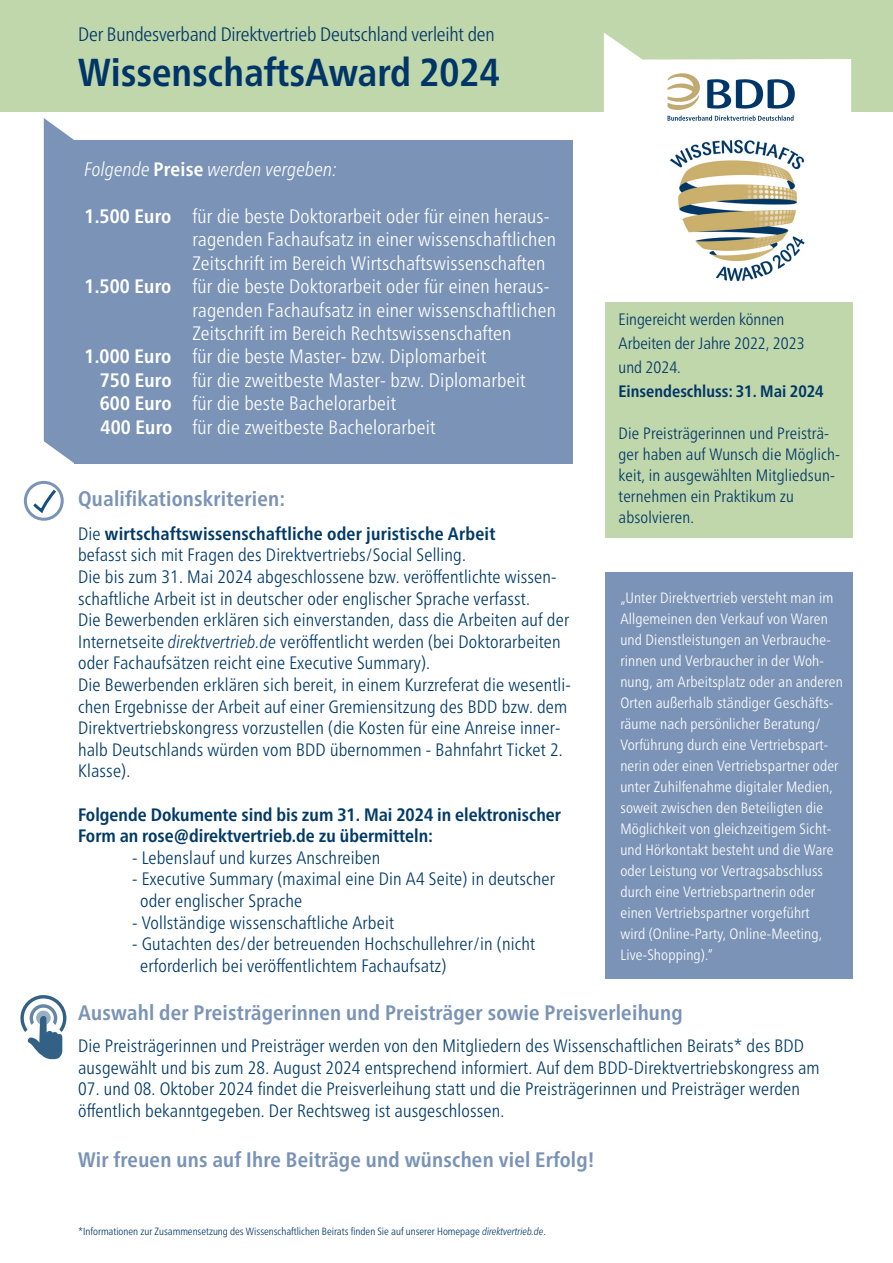
<style>
.page{position:relative;width:893px;height:1263px;background:#fff}
.page>*{position:absolute;margin:0;border:0;box-sizing:border-box;transform-origin:0 0}
.t1{font:700 condensed 39px "Frutiger Neue LT Pro";color:#003667}
.t2{font:700 condensed 21px "Frutiger Neue LT Pro";letter-spacing:.01em;color:#7a93b6}
.t3{font:300 condensed 19.5px/23.4px "Frutiger Neue LT Pro";letter-spacing:.01em;color:#fff}
.t4{font:300 condensed 19.5px "Frutiger Neue LT Pro";letter-spacing:-.01em;color:#003667}
.t5{font:italic 300 condensed 19.5px "Frutiger Neue LT Pro";letter-spacing:.01em;color:#fff}
.t6{font:300 condensed 18px/21.6px "Frutiger Neue LT Pro";letter-spacing:.01em;color:#003a68}
.t7{font:700 condensed 18px/21.6px "Frutiger Neue LT Pro";color:#003a68}
.t8{font:300 condensed 16.5px/21px "Frutiger Neue LT Pro";letter-spacing:.01em;color:#003667}
.t9{font:700 condensed 16.5px "Frutiger Neue LT Pro";color:#003667}
.t10{font:300 condensed 15px/21px "Frutiger Neue LT Pro";letter-spacing:.01em;color:#fff}
.t11{font:300 condensed 10.5px "Frutiger Neue LT Pro";color:#003667}
.s1{font-weight:700;font-style:normal}
.s2{font-weight:700}
.s3{font-weight:300}
.s4{font-style:italic}
</style>
<div class="page">
<div style="left:605px;top:302px;width:247px;height:235px;background:#c0d7ab"></div>
<div style="left:74px;top:140px;width:499px;height:323px;background:#7a93b6"></div>
<div style="left:0;top:0;width:893px;height:112px;background:#c0d7ab"></div>
<div style="left:44px;top:118px;width:30px;height:345px;background:#7a93b6"></div>
<svg style="left:20px;top:995px;width:46px;height:64px"></svg>
<svg style="left:25px;top:482px;width:37px;height:37px"></svg>
<div style="left:24px;top:481px;width:40px;height:40px;border:3px solid #7a93b6;border-radius:50%"></div>
<svg style="left:31px;top:486px;width:28px;height:31px"></svg>
<div style="left:605px;top:573px;width:247px;height:406px;background:#7a93b6"></div>
<svg style="left:604px;top:33px;width:247px;height:79px;fill:#fff"></svg>
<img style="left:670px;top:139px;width:135px;height:143px">
<svg style="left:667px;top:70px;width:128px;height:51px"></svg>
<p class="t4" style="left:78px;top:23px;width:418px">Der Bundesverband Direktvertrieb Deutschland verleiht den</p>
<p class="t1" style="left:78px;top:50px;width:423px">WissenschaftsAward 2024</p>
<p class="t5" style="left:84px;top:158px;width:254px">Folgende <span class="s1">Preise</span> werden vergeben:</p>
<p class="t3" style="left:192px;top:204px;width:365px;text-indent:-108px"><span class="s2">1.500 Euro</span> für die beste Doktorarbeit oder für einen heraus&shy;ragenden Fachaufsatz in einer wissenschaftlichen<br>Zeitschrift im Bereich Wirtschaftswissenschaften</p>
<p class="t3" style="left:192px;top:275px;width:365px;text-indent:-108px"><span class="s2">1.500 Euro</span> für die beste Doktorarbeit oder für einen heraus&shy;ragenden Fachaufsatz in einer wissenschaftlichen<br>Zeitschrift im Bereich Rechtswissenschaften</p>
<p class="t3" style="left:84px;top:345px;width:403px"><span class="s2">1.000 Euro</span> für die beste Master- bzw. Diplomarbeit</p>
<p class="t3" style="left:100px;top:368px;width:427px"><span class="s2">750 Euro</span> für die zweitbeste Master- bzw. Diplomarbeit</p>
<p class="t3" style="left:100px;top:392px;width:298px"><span class="s2">600 Euro</span> für die beste Bachelorarbeit</p>
<p class="t3" style="left:101px;top:415px;width:336px"><span class="s2">400 Euro</span> für die zweitbeste Bachelorarbeit</p>
<p class="t2" style="left:78px;top:486px;width:209px">Qualifikationskriterien:</p>
<p class="t7" style="left:78px;top:523px;width:419px"><span class="s3">Die</span> wirtschaftswissenschaftliche oder juristische Arbeit</p>
<p class="t6" style="left:78px;top:544px;width:389px">befasst sich mit Fragen des Direktvertriebs/Social Selling.</p>
<p class="t6" style="left:78px;top:566px;width:480px">Die bis zum 31. Mai 2024 abgeschlossene bzw. veröffentlichte wissen&shy;schaftliche Arbeit ist in deutscher oder englischer Sprache verfasst.</p>
<p class="t6" style="left:78px;top:609px;width:492px">Die Bewerbenden erklären sich einverstanden, dass die Arbeiten auf der<br>Internetseite <span class="s4">direktvertrieb.de</span> veröffentlicht werden (bei Doktorarbeiten oder Fachaufsätzen reicht eine Executive Summary).</p>
<p class="t6" style="left:78px;top:674px;width:494px">Die Bewerbenden erklären sich bereit, in einem Kurzreferat die wesentli&shy;chen Ergebnisse der Arbeit auf einer Gremiensitzung des BDD bzw. dem Direktvertriebskongress vorzustellen (die Kosten für eine Anreise inner&shy;halb Deutschlands würden vom BDD übernommen - Bahnfahrt Ticket 2.<br>Klasse).</p>
<p class="t7" style="left:78px;top:803px;width:484px">Folgende Dokumente sind bis zum 31. Mai 2024 in elektronischer<br>Form an rose@direktvertrieb.de zu übermitteln:</p>
<p class="t6" style="left:132px;top:846px;width:250px">- Lebenslauf und kurzes Anschreiben</p>
<p class="t6" style="left:140px;top:868px;width:416px;text-indent:-8px">- Executive Summary (maximal eine Din A4 Seite) in deutscher oder englischer Sprache</p>
<p class="t6" style="left:132px;top:911px;width:263px">- Vollständige wissenschaftliche Arbeit</p>
<p class="t6" style="left:140px;top:933px;width:396px;text-indent:-8px">- Gutachten des/der betreuenden Hochschullehrer/in (nicht erforderlich bei veröffentlichtem Fachaufsatz)</p>
<p class="t8" style="left:619px;top:309px;width:167px">Eingereicht werden können</p>
<p class="t8" style="left:619px;top:333px;width:187px">Arbeiten der Jahre 2022, 2023</p>
<p class="t8" style="left:619px;top:357px;width:64px">und 2024.</p>
<p class="t9" style="left:619px;top:382px;width:207px">Einsendeschluss: 31. Mai 2024</p>
<p class="t8" style="left:619px;top:423px;width:223px">Die Preisträgerinnen und Preisträ&shy;ger haben auf Wunsch die Möglich&shy;keit, in ausgewählten Mitgliedsun&shy;ternehmen ein Praktikum zu</p>
<p class="t8" style="left:619px;top:507px;width:77px">absolvieren.</p>
<p class="t10" style="left:620px;top:587px;width:224px">„Unter Direktvertrieb versteht man im Allgemeinen den Verkauf von Waren und Dienstleistungen an Verbrauche&shy;rinnen und Verbraucher in der Woh&shy;nung, am Arbeitsplatz oder an anderen Orten außerhalb ständiger Geschäfts&shy;räume nach persönlicher Beratung/ Vorführung durch eine Vertriebspart&shy;nerin oder einen Vertriebspartner oder unter Zuhilfenahme digitaler Medien, soweit zwischen den Beteiligten die Möglichkeit von gleichzeitigem Sicht&shy;und Hörkontakt besteht und die Ware oder Leistung vor Vertragsabschluss durch eine Vertriebspartnerin oder einen Vertriebspartner vorgeführt<br>wird (Online-Party, Online-Meeting, Live-Shopping).“</p>
<p class="t2" style="left:78px;top:1000px;width:606px">Auswahl der Preisträgerinnen und Preisträger sowie Preisverleihung</p>
<p class="t6" style="left:78px;top:1035px;width:727px">Die Preisträgerinnen und Preisträger werden von den Mitgliedern des Wissenschaftlichen Beirats* des BDD</p>
<p class="t6" style="left:78px;top:1057px;width:743px">ausgewählt und bis zum 28. August 2024 entsprechend informiert. Auf dem BDD-Direktvertriebskongress am</p>
<p class="t6" style="left:78px;top:1078px;width:723px">07. und 08. Oktober 2024 findet die Preisverleihung statt und die Preisträgerinnen und Preisträger werden</p>
<p class="t6" style="left:78px;top:1100px;width:428px">öffentlich bekanntgegeben. Der Rechtsweg ist ausgeschlossen.</p>
<p class="t2" style="left:78px;top:1148px;width:518px">Wir freuen uns auf Ihre Beiträge und wünschen viel Erfolg!</p>
<p class="t11" style="left:78px;top:1225px;width:469px">*Informationen zur Zusammensetzung des Wissenschaftlichen Beirats finden Sie auf unserer Homepage <span class="s4">direktvertrieb.de</span>.</p>
</div>
